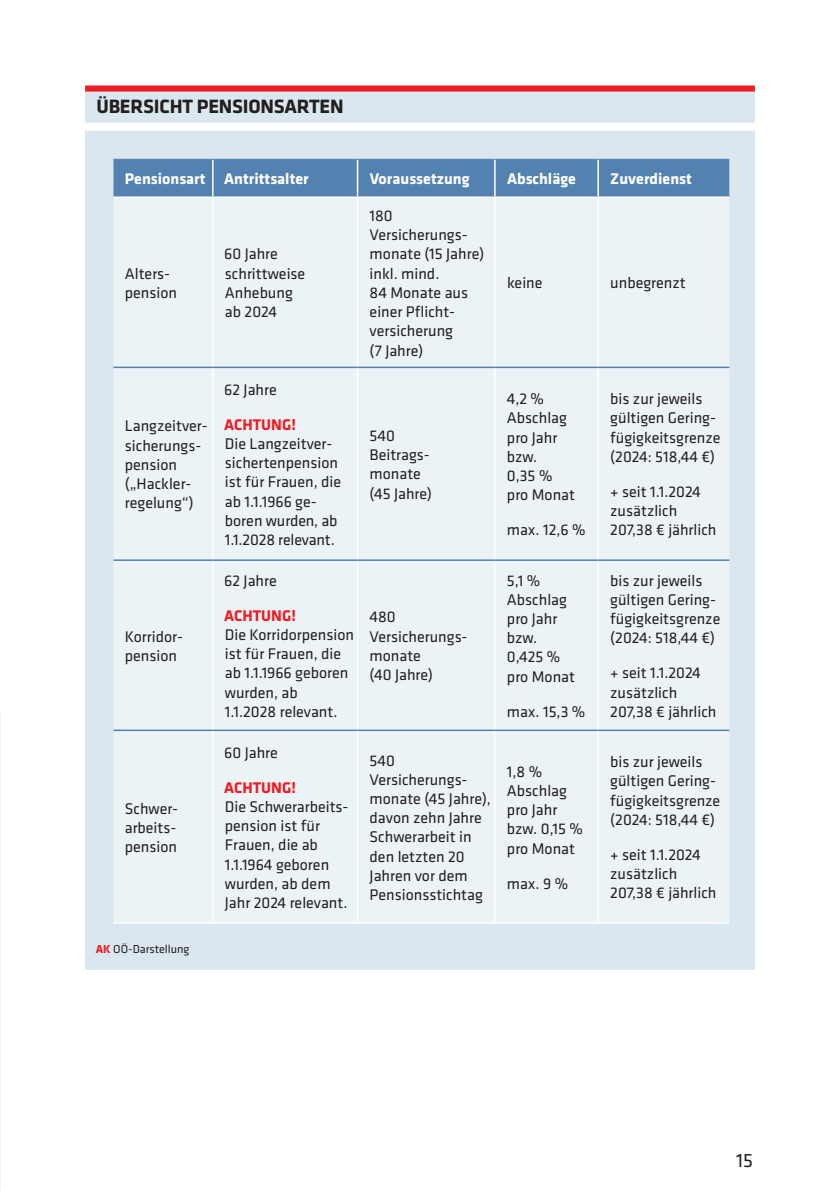
<style>
.page{position:relative;width:840px;height:1191px;background:#fff}
.page>*{position:absolute;margin:0;border:0;box-sizing:border-box;transform-origin:0 0}
.t1{font:700 20px "Klavika Basic";letter-spacing:-.01em;color:#231f20}
.t2{font:20px "Klavika Basic";color:#231f20}
.t3{font:16px/19.2px "Klavika Basic";color:#231f20}
.t4{font:700 16px "Klavika Basic";color:#fff}
.t5{font:700 16px "Klavika Basic";color:#ee1d23}
.t6{font:12px "Klavika Basic";color:#231f20}
.s1{font-weight:700;color:#ee1d23}
</style>
<div class="page">
<div style="left:85px;top:85px;width:669px;height:884px;background:#dae7ee"></div>
<div style="left:85px;top:86px;width:669px;height:6px;background:#ee1d23"></div>
<div style="left:85px;top:123px;width:669px;height:8px;background:#fff"></div>
<div style="left:113px;top:160px;width:616px;height:36px;background:#5482b0"></div>
<div style="left:114px;top:198px;width:615px;height:724px;background:#ecf3f6"></div>
<hr style="left:113px;top:159px;width:100px;height:1px;background:#5482b0">
<hr style="left:213px;top:159px;width:144px;height:1px;background:#5482b0">
<hr style="left:357px;top:159px;width:137px;height:1px;background:#5482b0">
<hr style="left:494px;top:159px;width:104px;height:1px;background:#5482b0">
<hr style="left:598px;top:159px;width:131px;height:1px;background:#5482b0">
<hr style="left:113px;top:196px;width:100px;height:2px;background:#fff">
<hr style="left:213px;top:196px;width:144px;height:2px;background:#fff">
<hr style="left:357px;top:196px;width:137px;height:2px;background:#fff">
<hr style="left:494px;top:196px;width:104px;height:2px;background:#fff">
<hr style="left:598px;top:196px;width:131px;height:2px;background:#fff">
<hr style="left:212px;top:160px;width:1px;height:36px;background:#fff">
<hr style="left:356px;top:160px;width:2px;height:36px;background:#fff">
<hr style="left:494px;top:160px;width:1px;height:36px;background:#fff">
<hr style="left:597px;top:160px;width:1px;height:36px;background:#fff">
<hr style="left:113px;top:922px;width:100px;height:2px;background:#fff">
<hr style="left:213px;top:922px;width:144px;height:2px;background:#fff">
<hr style="left:357px;top:922px;width:137px;height:2px;background:#fff">
<hr style="left:494px;top:922px;width:104px;height:2px;background:#fff">
<hr style="left:598px;top:922px;width:131px;height:2px;background:#fff">
<hr style="left:212px;top:198px;width:1px;height:168px;background:#fff">
<hr style="left:356px;top:198px;width:2px;height:168px;background:#fff">
<hr style="left:494px;top:198px;width:1px;height:168px;background:#fff">
<hr style="left:597px;top:198px;width:1px;height:168px;background:#fff">
<hr style="left:212px;top:368px;width:1px;height:191px;background:#fff">
<hr style="left:356px;top:368px;width:2px;height:191px;background:#fff">
<hr style="left:494px;top:368px;width:1px;height:191px;background:#fff">
<hr style="left:597px;top:368px;width:1px;height:191px;background:#fff">
<hr style="left:212px;top:561px;width:1px;height:168px;background:#fff">
<hr style="left:356px;top:561px;width:2px;height:168px;background:#fff">
<hr style="left:494px;top:561px;width:1px;height:168px;background:#fff">
<hr style="left:597px;top:561px;width:1px;height:168px;background:#fff">
<hr style="left:212px;top:731px;width:1px;height:191px;background:#fff">
<hr style="left:356px;top:731px;width:2px;height:191px;background:#fff">
<hr style="left:494px;top:731px;width:1px;height:191px;background:#fff">
<hr style="left:597px;top:731px;width:1px;height:191px;background:#fff">
<hr style="left:113px;top:366px;width:100px;height:2px;background:#5482b0">
<hr style="left:213px;top:366px;width:144px;height:2px;background:#5482b0">
<hr style="left:357px;top:366px;width:137px;height:2px;background:#5482b0">
<hr style="left:494px;top:366px;width:104px;height:2px;background:#5482b0">
<hr style="left:598px;top:366px;width:131px;height:2px;background:#5482b0">
<hr style="left:113px;top:559px;width:100px;height:2px;background:#5482b0">
<hr style="left:213px;top:559px;width:144px;height:2px;background:#5482b0">
<hr style="left:357px;top:559px;width:137px;height:2px;background:#5482b0">
<hr style="left:494px;top:559px;width:104px;height:2px;background:#5482b0">
<hr style="left:598px;top:559px;width:131px;height:2px;background:#5482b0">
<hr style="left:113px;top:729px;width:100px;height:2px;background:#5482b0">
<hr style="left:213px;top:729px;width:144px;height:2px;background:#5482b0">
<hr style="left:357px;top:729px;width:137px;height:2px;background:#5482b0">
<hr style="left:494px;top:729px;width:104px;height:2px;background:#5482b0">
<hr style="left:598px;top:729px;width:131px;height:2px;background:#5482b0">
<p class="t1" style="left:96px;top:92px;width:248px">ÜBERSICHT PENSIONSARTEN</p>
<p class="t4" style="left:125px;top:167px;width:185px">Pensionsart Antrittsalter</p>
<p class="t4" style="left:369px;top:167px;width:101px">Voraussetzung</p>
<p class="t4" style="left:506px;top:167px;width:70px">Abschläge</p>
<p class="t4" style="left:610px;top:167px;width:83px">Zuverdienst</p>
<p class="t3" style="left:125px;top:263px;width:54px">Alters&shy;pension</p>
<p class="t3" style="left:125px;top:416px;width:84px">Langzeitver&shy;sicherungs&shy;pension („Hackler&shy;regelung“)</p>
<p class="t3" style="left:125px;top:626px;width:60px">Korridor&shy;pension</p>
<p class="t3" style="left:125px;top:798px;width:55px;text-align:justify">Schwer&shy;arbeits&shy;pension</p>
<p class="t6" style="left:96px;top:941px;width:95px"><span class="s1">AK</span> OÖ-Darstellung</p>
<p class="t3" style="left:224px;top:244px;width:82px">60 Jahre schrittweise<br>Anhebung ab 2024</p>
<p class="t3" style="left:369px;top:206px;width:116px">180<br>Versicherungs&shy;monate (15 Jahre) inkl. mind.<br>84 Monate aus einer Pflicht&shy;versicherung<br>(7 Jahre)</p>
<p class="t3" style="left:224px;top:379px;width:54px">62 Jahre</p>
<p class="t5" style="left:224px;top:413px;width:73px">ACHTUNG!</p>
<p class="t3" style="left:225px;top:433px;width:118px">Die Langzeitver&shy;sichertenpension ist für Frauen, die ab 1.1.1966 ge&shy;boren wurden, ab<br>1.1.2028 relevant.</p>
<p class="t3" style="left:369px;top:425px;width:64px">540<br>Beitrags&shy;monate (45 Jahre)</p>
<p class="t3" style="left:224px;top:570px;width:54px">62 Jahre</p>
<p class="t5" style="left:224px;top:604px;width:73px">ACHTUNG!</p>
<p class="t3" style="left:225px;top:624px;width:130px">Die Korridorpension ist für Frauen, die ab 1.1.1966 geboren wurden, ab<br>1.1.2028 relevant.</p>
<p class="t3" style="left:369px;top:607px;width:99px">480<br>Versicherungs&shy;monate<br>(40 Jahre)</p>
<p class="t3" style="left:506px;top:273px;width:37px">keine</p>
<p class="t3" style="left:610px;top:273px;width:77px">unbegrenzt</p>
<p class="t3" style="left:506px;top:389px;width:69px">4,2 %<br>Abschlag pro Jahr bzw.<br>0,35 % pro Monat</p>
<p class="t3" style="left:506px;top:520px;width:80px">max. 12,6 %</p>
<p class="t3" style="left:506px;top:570px;width:69px">5,1 %<br>Abschlag pro Jahr bzw.<br>0,425 % pro Monat</p>
<p class="t3" style="left:506px;top:701px;width:80px">max. 15,3 %</p>
<p class="t3" style="left:610px;top:389px;width:111px">bis zur jeweils gültigen Gering&shy;fügigkeitsgrenze (2024: 518,44 €)</p>
<p class="t3" style="left:610px;top:481px;width:108px">+ seit 1.1.2024 zusätzlich<br>207,38 € jährlich</p>
<p class="t3" style="left:610px;top:570px;width:111px">bis zur jeweils gültigen Gering&shy;fügigkeitsgrenze (2024: 518,44 €)</p>
<p class="t3" style="left:610px;top:663px;width:108px">+ seit 1.1.2024 zusätzlich<br>207,38 € jährlich</p>
<p class="t3" style="left:224px;top:742px;width:55px">60 Jahre</p>
<p class="t5" style="left:224px;top:776px;width:73px">ACHTUNG!</p>
<p class="t3" style="left:225px;top:796px;width:125px">Die Schwerarbeits&shy;pension ist für<br>Frauen, die ab<br>1.1.1964 geboren wurden, ab dem<br>Jahr 2024 relevant.</p>
<p class="t3" style="left:369px;top:750px;width:123px">540<br>Versicherungs&shy;monate (45 Jahre), davon zehn Jahre<br>Schwerarbeit in den letzten 20<br>Jahren vor dem<br>Pensionsstichtag</p>
<p class="t3" style="left:506px;top:761px;width:78px">1,8 %<br>Abschlag pro Jahr bzw. 0,15 % pro Monat</p>
<p class="t3" style="left:506px;top:873px;width:63px">max. 9 %</p>
<p class="t3" style="left:610px;top:751px;width:111px">bis zur jeweils gültigen Gering&shy;fügigkeitsgrenze (2024: 518,44 €)</p>
<p class="t3" style="left:610px;top:844px;width:108px">+ seit 1.1.2024 zusätzlich<br>207,38 € jährlich</p>
<p class="t2" style="left:735px;top:1147px;width:18px">15</p>
</div>
